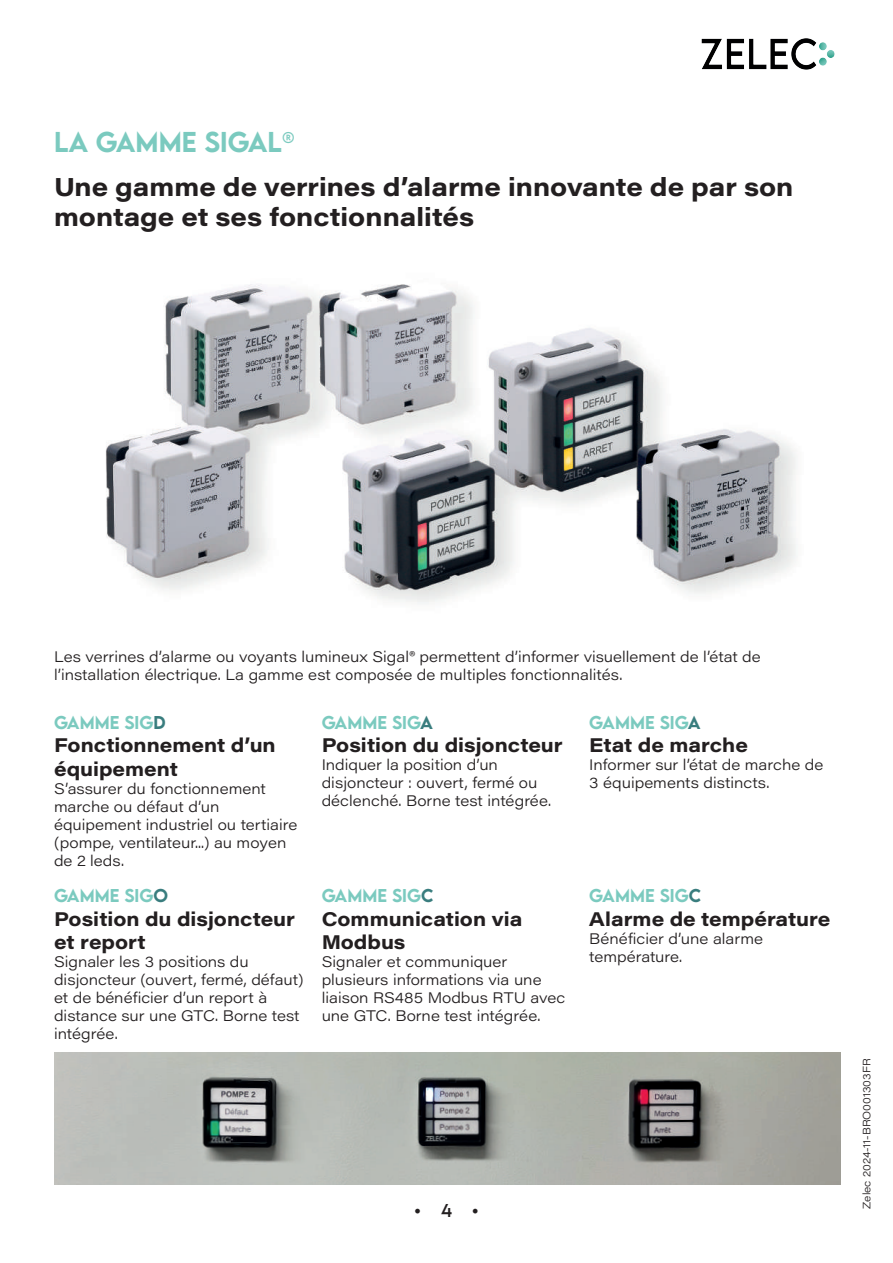
<style>
.page{position:relative;width:893px;height:1263px;background:#fff}
.page>*{position:absolute;margin:0;border:0;box-sizing:border-box;transform-origin:0 0}
.t1{font:700 25.5px/30.6px "Acumin Pro Wide";color:#231f20}
.t2{font:500 25.5px "LEMONMILK";color:#7bcabf}
.t3{font:700 19.5px/23.4px "Acumin Pro Wide";color:#231f20}
.t4{font:18px "Minion Pro";color:#231f20}
.t5{font:500 16.5px "LEMONMILK";color:#7bcabf}
.t6{font:300 15px/18px "Acumin Pro Wide";color:#231f20}
.t7{font:300 10.5px "Acumin Pro Wide";color:#231f20}
.s1{color:#397d7e}
</style>
<div class="page">
<img style="left:701px;top:38px;width:134px;height:32px">
<img style="left:106px;top:284px;width:690px;height:320px">
<img style="left:54px;top:1053px;width:787px;height:131px">
<h1 class="t2" style="left:54px;top:125px;width:243px">LA GAMME SIGAL®</h1>
<h1 class="t1" style="left:54px;top:170px;width:741px">Une gamme de verrines d’alarme innovante de par son montage et ses fonctionnalités</h1>
<p class="t6" style="left:54px;top:647px;width:708px">Les verrines d’alarme ou voyants lumineux Sigal® permettent d’informer visuellement de l’état de l’installation électrique. La gamme est composée de multiples fonctionnalités.</p>
<p class="t5" style="left:54px;top:711px;width:112px">GAMME SIG<span class="s1">D</span></p>
<h2 class="t3" style="left:54px;top:732px;width:223px">Fonctionnement d’un équipement</h2>
<p class="t6" style="left:54px;top:778px;width:245px">S’assurer du fonctionnement marche ou défaut d’un équipement industriel ou tertiaire (pompe, ventilateur...) au moyen de 2 leds.</p>
<p class="t5" style="left:54px;top:885px;width:115px">GAMME SIG<span class="s1">O</span></p>
<h2 class="t3" style="left:54px;top:906px;width:243px">Position du disjoncteur et report</h2>
<p class="t6" style="left:54px;top:952px;width:251px">Signaler les 3 positions du disjoncteur (ouvert, fermé, défaut) et de bénéficier d’un report à distance sur une GTC. Borne test intégrée.</p>
<p class="t5" style="left:322px;top:711px;width:112px">GAMME SIG<span class="s1">A</span></p>
<h2 class="t3" style="left:322px;top:732px;width:243px">Position du disjoncteur</h2>
<p class="t6" style="left:322px;top:755px;width:231px">Indiquer la position d’un disjoncteur : ouvert, fermé ou déclenché. Borne test intégrée.</p>
<p class="t5" style="left:322px;top:885px;width:113px">GAMME SIG<span class="s1">C</span></p>
<h2 class="t3" style="left:322px;top:906px;width:202px">Communication via<br>Modbus</h2>
<p class="t6" style="left:322px;top:952px;width:245px">Signaler et communiquer plusieurs informations via une liaison RS485 Modbus RTU avec une GTC. Borne test intégrée.</p>
<p class="t5" style="left:589px;top:711px;width:112px">GAMME SIG<span class="s1">A</span></p>
<h2 class="t3" style="left:589px;top:732px;width:160px">Etat de marche</h2>
<p class="t6" style="left:589px;top:755px;width:235px">Informer sur l’état de marche de<br>3 équipements distincts.</p>
<p class="t5" style="left:589px;top:885px;width:113px">GAMME SIG<span class="s1">C</span></p>
<h2 class="t3" style="left:589px;top:906px;width:243px">Alarme de température</h2>
<p class="t6" style="left:589px;top:929px;width:175px">Bénéficier d’une alarme température.</p>
<p class="t4" style="left:414px;top:1197px;width:66px">•<sub>4</sub>•</p>
<p class="t7" style="left:859px;top:1209px;width:152px;rotate:-90deg">Zelec 2024-11-BRO001303FR</p>
</div>
